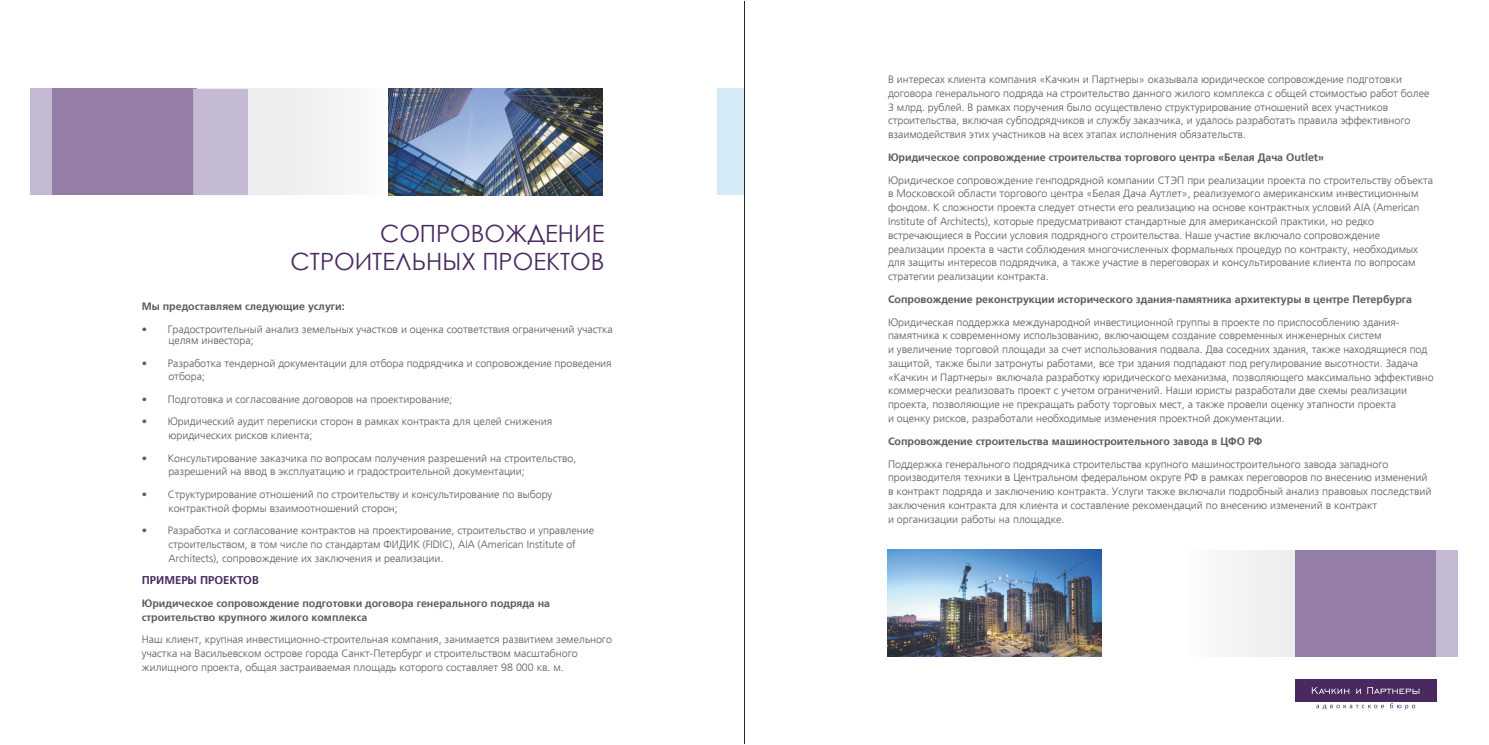
<style>
.page{position:relative;width:1489px;height:745px;background:#fff}
.page>*{position:absolute;margin:0;border:0;box-sizing:border-box;transform-origin:0 0}
.t1{font:23.75px/28.2px "Century Gothic";color:#4a2961;text-align:right}
.t2{font:700 11.25px "Frutiger LTCYR";color:#4a2961}
.t3{font:300 10.62px/13.8px "Frutiger LTCYR";color:#5c5c59}
.t4{font:700 10.62px/13.8px "Frutiger LTCYR";color:#5c5c59}
</style>
<div class="page">
<div style="left:1185px;top:549px;width:110px;height:107px;background:#f3f3f3"></div>
<div style="left:1294px;top:549px;width:147px;height:107px;background:#947da6"></div>
<div style="left:1436px;top:549px;width:21px;height:107px;background:#c4bad4"></div>
<div style="left:1294px;top:678px;width:142px;height:23px;background:#4a2961"></div>
<svg style="left:1311px;top:687px;width:108px;height:6px"></svg>
<svg style="left:1316px;top:703px;width:98px;height:6px"></svg>
<img style="left:887px;top:549px;width:214px;height:107px">
<img style="left:388px;top:89px;width:214px;height:106px">
<div style="left:47px;top:89px;width:150px;height:106px;background:#947da6"></div>
<div style="left:193px;top:89px;width:56px;height:106px;background:#c4bad4"></div>
<div style="left:30px;top:89px;width:21px;height:106px;background:#c4bad4"></div>
<div style="left:249px;top:89px;width:27px;height:106px;background:#ededed"></div>
<div style="left:276px;top:89px;width:112px;height:106px;background:#ededed"></div>
<div style="left:717px;top:89px;width:27px;height:106px;background:#d4ebf7"></div>
<hr style="left:744px;top:1px;width:1px;height:742px;background:#292929">
<h1 class="t1" style="left:290px;top:221px;width:315px">СОПРОВОЖДЕНИЕ<br>СТРОИТЕЛЬНЫХ ПРОЕКТОВ</h1>
<p class="t4" style="left:142px;top:300px;width:204px">Мы предоставляем следующие услуги:</p>
<p class="t3" style="left:168px;top:324px;width:446px;line-height:11.2px;text-indent:-27px">• Градостроительный анализ земельных участков и оценка соответствия ограничений участка целям инвестора;</p>
<p class="t3" style="left:168px;top:356px;width:445px;text-indent:-27px">• Разработка тендерной документации для отбора подрядчика и сопровождение проведения отбора;</p>
<p class="t3" style="left:142px;top:393px;width:312px">• Подготовка и согласование договоров на проектирование;</p>
<p class="t3" style="left:168px;top:415px;width:385px;text-indent:-27px">• Юридический аудит переписки сторон в рамках контракта для целей снижения юридических рисков клиента;</p>
<p class="t3" style="left:168px;top:451px;width:409px;text-indent:-27px">• Консультирование заказчика по вопросам получения разрешений на строительство, разрешений на ввод в эксплуатацию и градостроительной документации;</p>
<p class="t3" style="left:168px;top:488px;width:385px;text-indent:-27px">• Структурирование отношений по строительству и консультирование по выбору контрактной формы взаимоотношений сторон;</p>
<p class="t3" style="left:168px;top:524px;width:427px;text-indent:-27px">• Разработка и согласование контрактов на проектирование, строительство и управление строительством, в том числе по стандартам ФИДИК (FIDIC), AIA (American Institute of<br>Architects), сопровождение их заключения и реализации.</p>
<p class="t4" style="left:142px;top:596px;width:410px">Юридическое сопровождение подготовки договора генерального подряда на строительство крупного жилого комплекса</p>
<p class="t3" style="left:142px;top:633px;width:471px">Наш клиент, крупная инвестиционно-строительная компания, занимается развитием земельного участка на Васильевском острове города Санкт-Петербург и строительством масштабного жилищного проекта, общая застраиваемая площадь которого составляет 98 000 кв. м.</p>
<p class="t2" style="left:142px;top:575px;width:119px">ПРИМЕРЫ ПРОЕКТОВ</p>
<p class="t3" style="left:888px;top:73px;width:543px">В интересах клиента компания «Качкин и Партнеры» оказывала юридическое сопровождение подготовки договора генерального подряда на строительство данного жилого комплекса с общей стоимостью работ более 3 млрд. рублей. В рамках поручения было осуществлено структурирование отношений всех участников строительства, включая субподрядчиков и службу заказчика, и удалось разработать правила эффективного взаимодействия этих участников на всех этапах исполнения обязательств.</p>
<p class="t4" style="left:888px;top:151px;width:437px">Юридическое сопровождение строительства торгового центра «Белая Дача Outlet»</p>
<p class="t3" style="left:888px;top:174px;width:546px">Юридическое сопровождение генподрядной компании СТЭП при реализации проекта по строительству объекта в Московской области торгового центра «Белая Дача Аутлет», реализуемого американским инвестиционным фондом. К сложности проекта следует отнести его реализацию на основе контрактных условий AIA (American Institute of Architects), которые предусматривают стандартные для американской практики, но редко встречающиеся в России условия подрядного строительства. Наше участие включало сопровождение реализации проекта в части соблюдения многочисленных формальных процедур по контракту, необходимых для защиты интересов подрядчика, а также участие в переговорах и консультирование клиента по вопросам стратегии реализации контракта.</p>
<p class="t4" style="left:888px;top:293px;width:525px">Сопровождение реконструкции исторического здания-памятника архитектуры в центре Петербурга</p>
<p class="t3" style="left:888px;top:316px;width:547px">Юридическая поддержка международной инвестиционной группы в проекте по приспособлению здания&shy;памятника к современному использованию, включающем создание современных инженерных систем<br>и увеличение торговой площади за счет использования подвала. Два соседних здания, также находящиеся под защитой, также были затронуты работами, все три здания подпадают под регулирование высотности. Задача «Качкин и Партнеры» включала разработку юридического механизма, позволяющего максимально эффективно коммерчески реализовать проект с учетом ограничений. Наши юристы разработали две схемы реализации проекта, позволяющие не прекращать работу торговых мест, а также провели оценку этапности проекта<br>и оценку рисков, разработали необходимые изменения проектной документации.</p>
<p class="t4" style="left:888px;top:435px;width:376px">Сопровождение строительства машиностроительного завода в ЦФО РФ</p>
<p class="t3" style="left:888px;top:457px;width:545px">Поддержка генерального подрядчика строительства крупного машиностроительного завода западного производителя техники в Центральном федеральном округе РФ в рамках переговоров по внесению изменений в контракт подряда и заключению контракта. Услуги также включали подробный анализ правовых последствий заключения контракта для клиента и составление рекомендаций по внесению изменений в контракт<br>и организации работы на площадке.</p>
</div>
